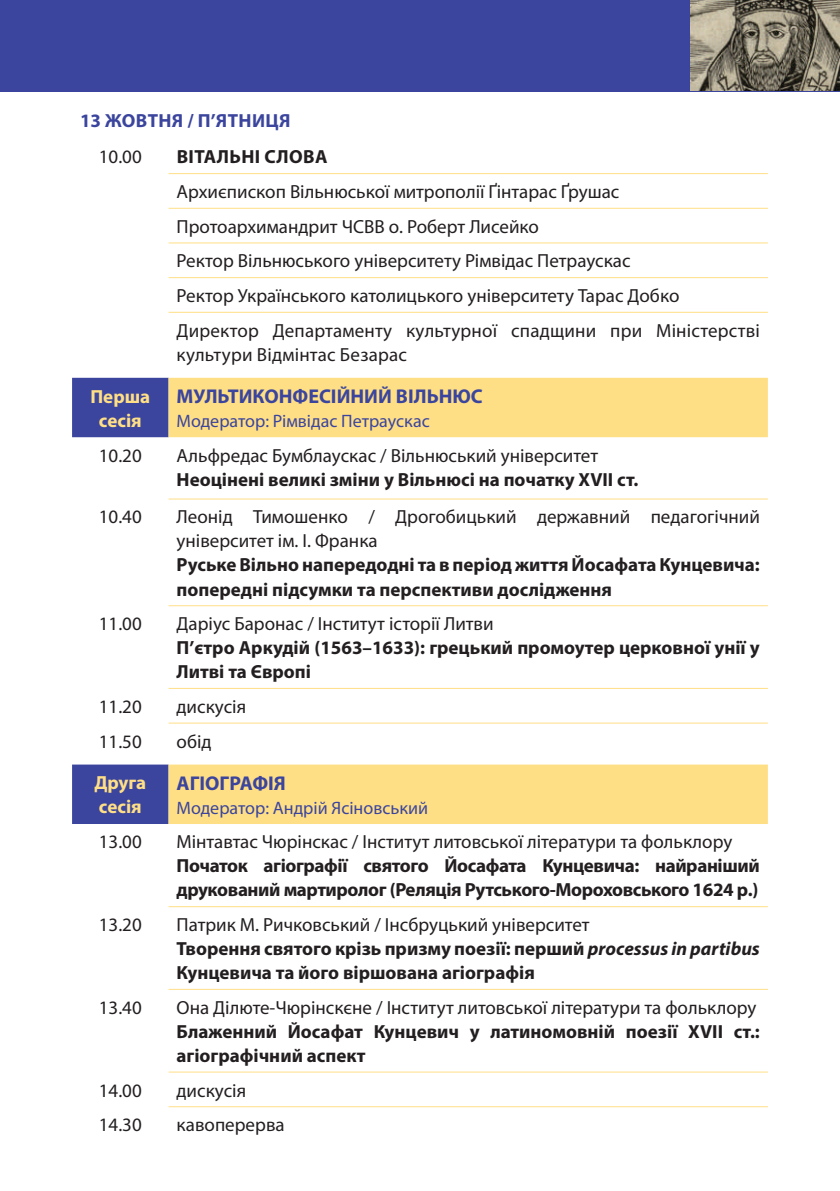
<style>
.page{position:relative;width:840px;height:1191px;background:#fff}
.page>*{position:absolute;margin:0;border:0;box-sizing:border-box;transform-origin:0 0}
.t1{font:700 20px "Myriad Pro";color:#3b459d}
.t2{font:19px/34.6px "Myriad Pro";color:#231f20}
.t3{font:700 19px/24px "Myriad Pro";color:#231f20}
.t4{font:700 19px/24px "Myriad Pro";letter-spacing:-.02em;color:#231f20}
.t5{font:700 19px/24px "Myriad Pro";color:#ffdf86;text-align:center}
.t6{font:700 19px "Myriad Pro";letter-spacing:.02em;color:#3b459d}
.t7{font:700 19px "Myriad Pro";letter-spacing:.02em;color:#231f20}
.t8{font:18px "Myriad Pro";color:#3b459d}
.s1{font-weight:400}
.s2{font-style:italic}
</style>
<div class="page">
<svg style="left:72px;top:378px;width:96px;height:446px"></svg>
<svg style="left:168px;top:378px;width:599px;height:446px"></svg>
<hr style="left:168px;top:498px;width:599px;height:1px;background:#ffdf86">
<hr style="left:168px;top:312px;width:599px;height:1px;background:#ffdf86">
<hr style="left:168px;top:722px;width:599px;height:1px;background:#ffdf86">
<hr style="left:168px;top:605px;width:599px;height:1px;background:#ffdf86">
<hr style="left:168px;top:688px;width:599px;height:1px;background:#ffdf86">
<hr style="left:168px;top:173px;width:599px;height:1px;background:#ffdf86">
<hr style="left:168px;top:208px;width:599px;height:1px;background:#ffdf86">
<hr style="left:168px;top:242px;width:599px;height:1px;background:#ffdf86">
<hr style="left:168px;top:277px;width:599px;height:1px;background:#ffdf86">
<hr style="left:168px;top:906px;width:599px;height:1px;background:#ffdf86">
<hr style="left:168px;top:989px;width:599px;height:1px;background:#ffdf86">
<hr style="left:168px;top:1071px;width:599px;height:1px;background:#ffdf86">
<hr style="left:168px;top:1106px;width:599px;height:1px;background:#ffdf86">
<div style="left:0;top:0;width:839px;height:92px;background:#3b459d"></div>
<img style="left:690px;top:0;width:149px;height:91px">
<p class="t6" style="left:80px;top:108px;width:212px">13 ЖОВТНЯ / П’ЯТНИЦЯ</p>
<p class="t2" style="left:99px;top:139px;width:44px">10.00</p>
<p class="t7" style="left:177px;top:145px;width:152px">ВІТАЛЬНІ СЛОВА</p>
<p class="t2" style="left:176px;top:174px;width:584px">Архиєпископ Вільнюської митрополії Ґінтарас Ґрушас Протоархимандрит ЧСВВ о. Роберт Лисейко<br>Ректор Вільнюського університету Рімвідас Петраускас<br>Ректор Українського католицького університету Тарас Добко Директор Департаменту культурної спадщини при Міністерстві</p>
<p class="t2" style="left:176px;top:337px;width:232px">культури Відмінтас Безарас</p>
<p class="t5" style="left:90px;top:383px;width:61px">Перша сесія</p>
<p class="t1" style="left:176px;top:383px;width:307px">МУЛЬТИКОНФЕСІЙНИЙ ВІЛЬНЮС</p>
<p class="t8" style="left:176px;top:410px;width:254px">Модератор: Рімвідас Петраускас</p>
<p class="t2" style="left:99px;top:438px;width:44px">10.20</p>
<p class="t2" style="left:176px;top:438px;width:423px">Альфредас Бумблаускас / Вільнюський університет</p>
<p class="t3" style="left:176px;top:466px;width:463px">Неоцінені великі зміни у Вільнюсі на початку XVII ст.</p>
<p class="t2" style="left:99px;top:499px;width:44px">10.40</p>
<p class="t2" style="left:176px;top:505px;width:584px;line-height:24px">Леонід Тимошенко / Дрогобицький державний педагогічний університет ім. І. Франка</p>
<p class="t3" style="left:176px;top:552px;width:584px">Руське Вільно напередодні та в період життя Йосафата Кунцевича: попередні підсумки та перспективи дослідження</p>
<p class="t2" style="left:99px;top:606px;width:44px">11.00</p>
<p class="t2" style="left:176px;top:606px;width:318px">Даріус Баронас / Інститут історії Литви</p>
<p class="t3" style="left:176px;top:635px;width:584px">П’єтро Аркудій (1563–1633): грецький промоутер церковної унії у<br>Литві та Європі</p>
<p class="t2" style="left:99px;top:689px;width:44px">11.20</p>
<p class="t2" style="left:176px;top:689px;width:71px">дискусія</p>
<p class="t2" style="left:99px;top:723px;width:44px">11.50</p>
<p class="t2" style="left:176px;top:723px;width:36px">обід</p>
<p class="t5" style="left:94px;top:770px;width:53px;text-align:left">Друга сесія</p>
<p class="t1" style="left:176px;top:770px;width:111px">АГІОГРАФІЯ</p>
<p class="t8" style="left:176px;top:796px;width:253px">Модератор: Андрій Ясіновський</p>
<p class="t2" style="left:99px;top:824px;width:44px">13.00</p>
<p class="t2" style="left:176px;top:824px;width:557px">Мінтавтас Чюрінскас / Інститут литовської літератури та фольклору</p>
<p class="t4" style="left:176px;top:853px;width:584px">Початок агіографії святого Йосафата Кунцевича: найраніший друкований мартиролог (Реляція Рутського-Мороховського 1624 р.)</p>
<p class="t2" style="left:99px;top:907px;width:44px">13.20</p>
<p class="t3" style="left:176px;top:912px;width:584px"><span class="s1">Патрик М. Ричковський / Інсбруцький університет<br></span>Творення святого крізь призму поезії: перший <span class="s2">processus in partibus<br></span>Кунцевича та його віршована агіографія</p>
<p class="t2" style="left:99px;top:989px;width:44px">13.40</p>
<p class="t2" style="left:176px;top:989px;width:581px">Она Ділюте-Чюрінскєне / Інститут литовської літератури та фольклору</p>
<p class="t3" style="left:176px;top:1018px;width:584px">Блаженний Йосафат Кунцевич у латиномовній поезії XVII ст.: агіографічний аспект</p>
<p class="t2" style="left:99px;top:1072px;width:44px">14.00</p>
<p class="t2" style="left:176px;top:1072px;width:71px">дискусія</p>
<p class="t2" style="left:99px;top:1107px;width:44px">14.30</p>
<p class="t2" style="left:176px;top:1107px;width:109px">кавоперерва</p>
</div>
